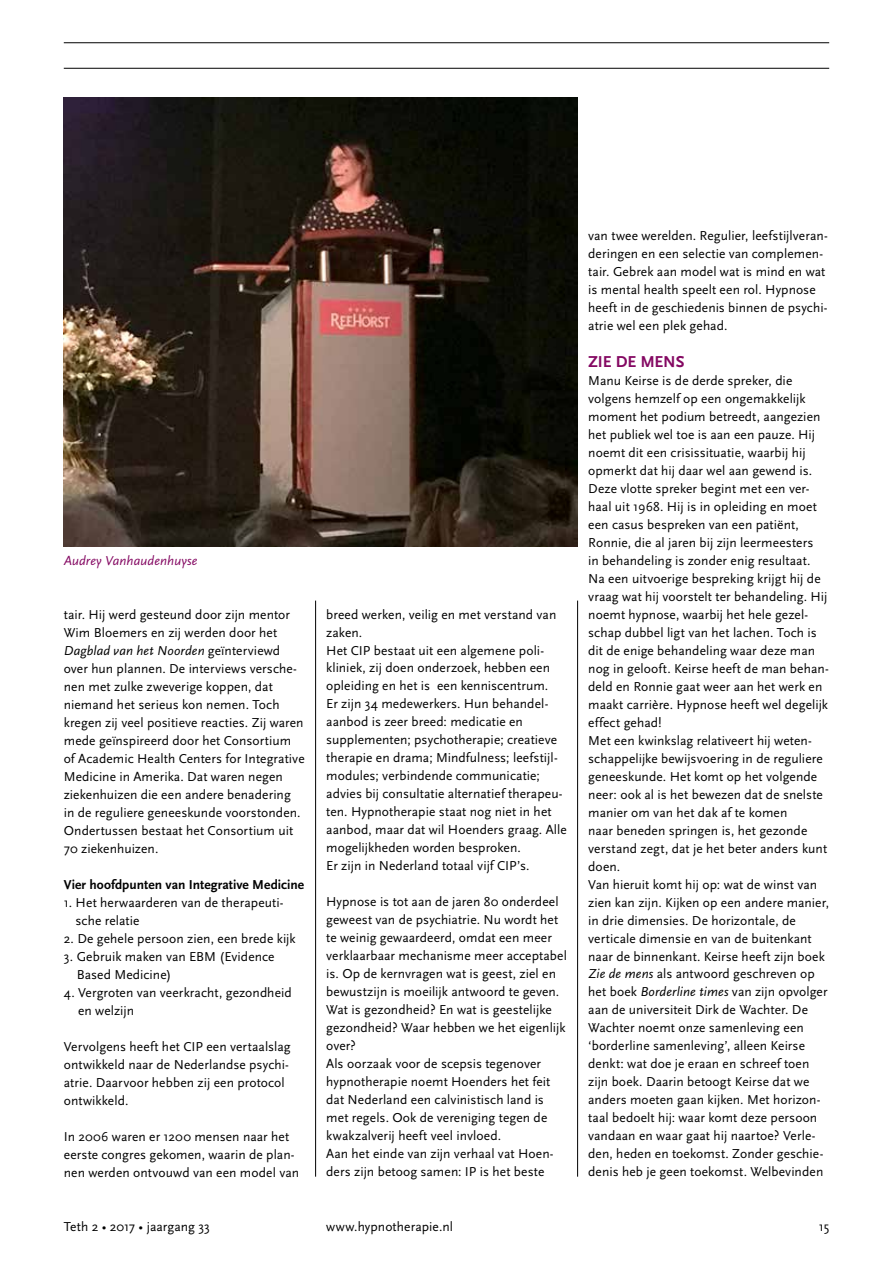
<style>
.page{position:relative;width:893px;height:1263px;background:#fff}
.page>*{position:absolute;margin:0;border:0;box-sizing:border-box;transform-origin:0 0}
.t1{font:700 16.5px "Scala Sans";letter-spacing:-.01em;color:#840862}
.t2{font:13.5px/18px "Scala Sans";letter-spacing:.005em;color:#000}
.t3{font:700 13.5px "Scala Sans";letter-spacing:.005em;color:#000}
.t4{font:italic 13.5px "Scala Sans";letter-spacing:.01em;color:#840862}
.s1{font-style:italic}
</style>
<div class="page">
<hr style="left:64px;top:42px;width:765px;height:1px;background:#000">
<hr style="left:64px;top:68px;width:765px;height:1px;background:#000">
<hr style="left:577px;top:601px;width:1px;height:576px;background:#000">
<hr style="left:315px;top:601px;width:1px;height:576px;background:#000">
<img style="left:64px;top:98px;width:513px;height:449px">
<p class="t4" style="left:64px;top:553px;width:135px">Audrey Vanhaudenhuyse</p>
<p class="t2" style="left:64px;top:605px;width:242px">tair. Hij werd gesteund door zijn mentor Wim Bloemers en zij werden door het <span class="s1">Dagblad van het Noorden</span> geïnterviewd over hun plannen. De interviews versche&shy;nen met zulke zweverige koppen, dat niemand het serieus kon nemen. Toch kregen zij veel positieve reacties. Zij waren mede geïnspireerd door het Consortium of Academic Health Centers for Integrative Medicine in Amerika. Dat waren negen ziekenhuizen die een andere benadering in de reguliere geneeskunde voorstonden.<br>Ondertussen bestaat het Consortium uit 70 ziekenhuizen.</p>
<p class="t3" style="left:64px;top:877px;width:242px">Vier hoofdpunten van Integrative Medicine</p>
<p class="t2" style="left:76px;top:893px;width:210px;text-indent:-12px">1. Het herwaarderen van de therapeuti&shy;sche relatie</p>
<p class="t2" style="left:64px;top:929px;width:233px">2. De gehele persoon zien, een brede kijk</p>
<p class="t2" style="left:77px;top:947px;width:199px;text-indent:-13px">3. Gebruik maken van EBM (Evidence<br>Based Medicine)</p>
<p class="t2" style="left:78px;top:983px;width:215px;text-indent:-14px">4. Vergroten van veerkracht, gezondheid en welzijn</p>
<p class="t2" style="left:64px;top:1037px;width:229px">Vervolgens heeft het CIP een vertaalslag ontwikkeld naar de Nederlandse psychi&shy;atrie. Daarvoor hebben zij een protocol ontwikkeld.</p>
<p class="t2" style="left:64px;top:1127px;width:237px">In 2006 waren er 1200 mensen naar het eerste congres gekomen, waarin de plan&shy;nen werden ontvouwd van een model van</p>
<p class="t2" style="left:326px;top:605px;width:242px">breed werken, veilig en met verstand van zaken.<br>Het CIP bestaat uit een algemene poli&shy;kliniek, zij doen onderzoek, hebben een opleiding en het is een kenniscentrum.<br>Er zijn 34 medewerkers. Hun behandel&shy;aanbod is zeer breed: medicatie en supplementen; psychotherapie; creatieve therapie en drama; Mindfulness; leefstijl&shy;modules; verbindende communicatie; advies bij consultatie alternatief therapeu&shy;ten. Hypnotherapie staat nog niet in het aanbod, maar dat wil Hoenders graag. Alle mogelijkheden worden besproken.<br>Er zijn in Nederland totaal vijf CIP’s.</p>
<p class="t2" style="left:326px;top:893px;width:242px">Hypnose is tot aan de jaren 80 onderdeel geweest van de psychiatrie. Nu wordt het te weinig gewaardeerd, omdat een meer verklaarbaar mechanisme meer acceptabel is. Op de kernvragen wat is geest, ziel en bewustzijn is moeilijk antwoord te geven.<br>Wat is gezondheid? En wat is geestelijke gezondheid? Waar hebben we het eigenlijk over?<br>Als oorzaak voor de scepsis tegenover hypnotherapie noemt Hoenders het feit dat Nederland een calvinistisch land is met regels. Ook de vereniging tegen de kwakzalverij heeft veel invloed.<br>Aan het einde van zijn verhaal vat Hoen&shy;ders zijn betoog samen: IP is het beste</p>
<p class="t2" style="left:588px;top:227px;width:241px">van twee werelden. Regulier, leefstijlveran&shy;deringen en een selectie van complemen&shy;tair. Gebrek aan model wat is mind en wat is mental health speelt een rol. Hypnose heeft in de geschiedenis binnen de psychi&shy;atrie wel een plek gehad.</p>
<p class="t1" style="left:588px;top:352px;width:98px">ZIE DE MENS</p>
<p class="t2" style="left:588px;top:371px;width:242px">Manu Keirse is de derde spreker, die volgens hemzelf op een ongemakkelijk moment het podium betreedt, aangezien het publiek wel toe is aan een pauze. Hij noemt dit een crisissituatie, waarbij hij opmerkt dat hij daar wel aan gewend is.<br>Deze vlotte spreker begint met een ver&shy;haal uit 1968. Hij is in opleiding en moet een casus bespreken van een patiënt, Ronnie, die al jaren bij zijn leermeesters<br>in behandeling is zonder enig resultaat.<br>Na een uitvoerige bespreking krijgt hij de vraag wat hij voorstelt ter behandeling. Hij noemt hypnose, waarbij het hele gezel&shy;schap dubbel ligt van het lachen. Toch is dit de enige behandeling waar deze man nog in gelooft. Keirse heeft de man behan&shy;deld en Ronnie gaat weer aan het werk en maakt carrière. Hypnose heeft wel degelijk effect gehad!<br>Met een kwinkslag relativeert hij weten&shy;schappelijke bewijsvoering in de reguliere geneeskunde. Het komt op het volgende neer: ook al is het bewezen dat de snelste manier om van het dak af te komen<br>naar beneden springen is, het gezonde verstand zegt, dat je het beter anders kunt doen.<br>Van hieruit komt hij op: wat de winst van zien kan zijn. Kijken op een andere manier, in drie dimensies. De horizontale, de verticale dimensie en van de buitenkant naar de binnenkant. Keirse heeft zijn boek <span class="s1">Zie de mens</span> als antwoord geschreven op het boek <span class="s1">Borderline times</span> van zijn opvolger aan de universiteit Dirk de Wachter. De Wachter noemt onze samenleving een ‘borderline samenleving’, alleen Keirse denkt: wat doe je eraan en schreef toen zijn boek. Daarin betoogt Keirse dat we anders moeten gaan kijken. Met horizon&shy;taal bedoelt hij: waar komt deze persoon vandaan en waar gaat hij naartoe? Verle&shy;den, heden en toekomst. Zonder geschie&shy;denis heb je geen toekomst. Welbevinden</p>
<p class="t2" style="left:64px;top:1217px;width:148px">Teth 2 • 2017 • jaargang 33</p>
<p class="t2" style="left:326px;top:1217px;width:128px">www.hypnotherapie.nl</p>
<p class="t2" style="left:819px;top:1217px;width:12px">15</p>
</div>
